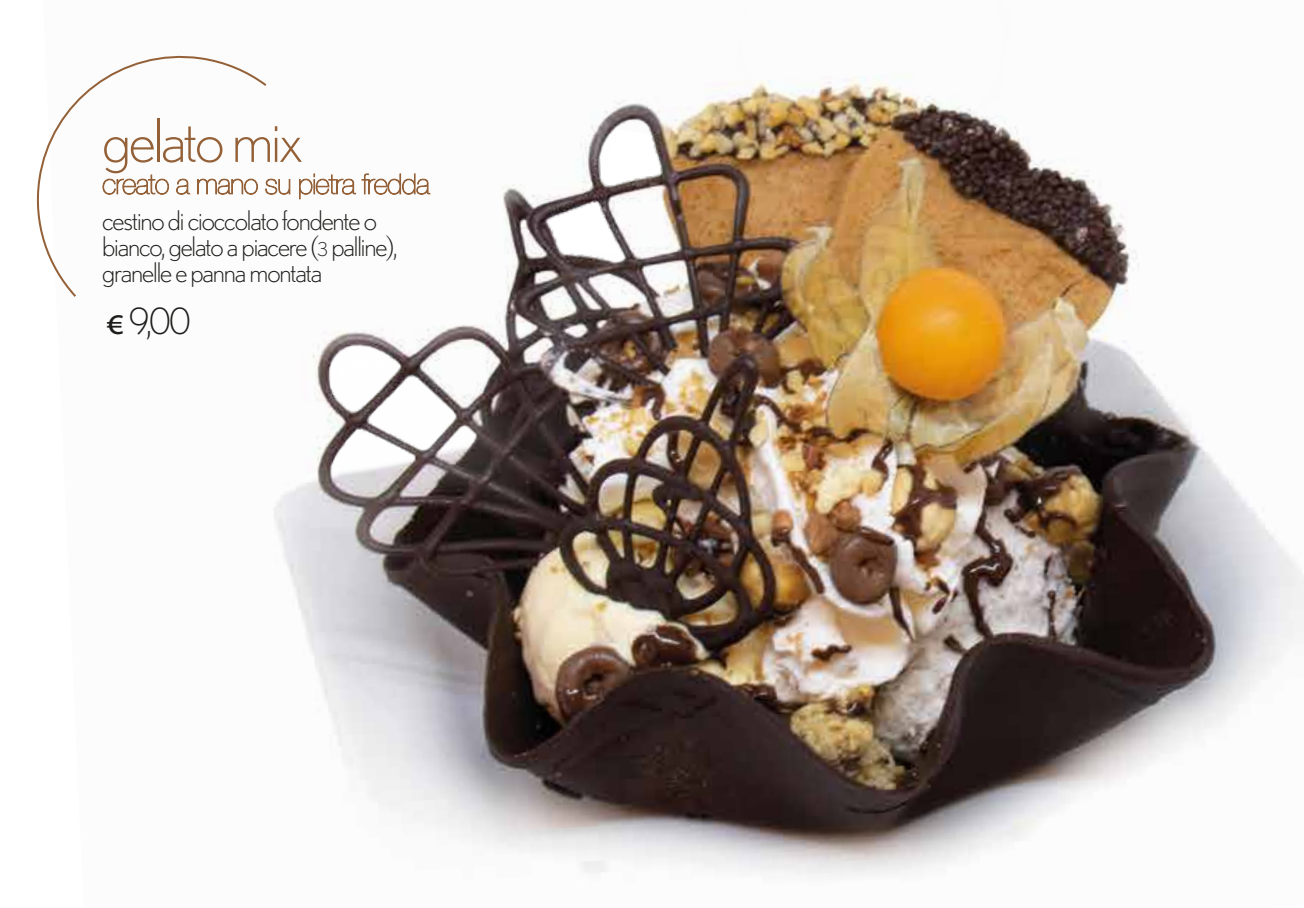
<style>
.page{position:relative;width:1304px;height:908px;background:#fff}
.page>*{position:absolute;margin:0;border:0;box-sizing:border-box;transform-origin:0 0}
.t1{font:300 60px "Nobel";letter-spacing:-.04em;color:#936037}
.t2{font:300 36px "Nobel";color:#1d1d1b}
.t3{font:300 27px/26px "Nobel";letter-spacing:-.04em;color:#1d1d1b}
.s1{font-size:19px}
.s2{font-family:"Myriad Pro";font-weight:400}
</style>
<div class="page">
<img style="left:269px;top:76px;width:1035px;height:801px">
<svg style="left:36px;top:55px;width:233px;height:242px"></svg>
<svg style="left:103px;top:174px;width:66px;height:20px"></svg>
<svg style="left:176px;top:179px;width:14px;height:15px"></svg>
<svg style="left:197px;top:179px;width:61px;height:15px"></svg>
<svg style="left:265px;top:179px;width:25px;height:15px"></svg>
<svg style="left:299px;top:174px;width:57px;height:25px"></svg>
<svg style="left:362px;top:173px;width:68px;height:21px"></svg>
<h1 class="t1" style="left:102px;top:106px;width:202px">gelato mix</h1>
<p class="t3" style="left:102px;top:207px;width:297px">cestino di cioccolato fondente o bianco, gelato a piacere (<span class="s1">3</span> palline), granelle e panna montata</p>
<h2 class="t2" style="left:106px;top:300px;width:86px"><span class="s2">€</span> 9,00</h2>
</div>
